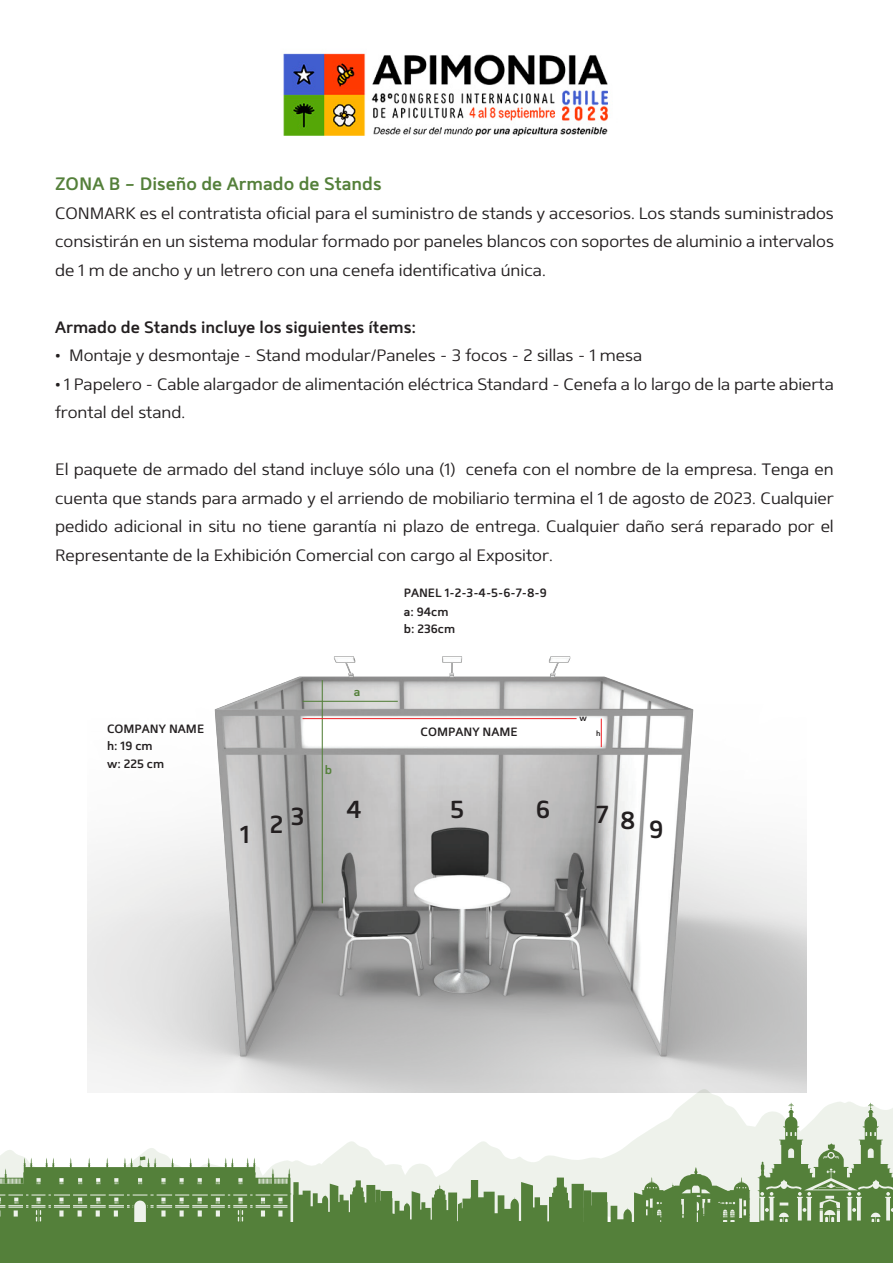
<style>
.page{position:relative;width:893px;height:1263px;background:#fff}
.page>*{position:absolute;margin:0;border:0;box-sizing:border-box;transform-origin:0 0}
.t1{font:600 24.6px "Mentone";color:#231f20}
.t2{font:600 18px "Mentone";color:#54803a}
.t3{font:300 16.5px/28.5px "Mentone";color:#231f20;text-align:justify}
.t4{font:600 16.5px "Mentone";color:#231f20}
.t5{font:600 12px/17.5px "Mentone";color:#231f20}
.t6{font:600 12px "Mentone";color:#54803a}
.t7{font:600 8.7px "Mentone";color:#231f20}
.t8{font:600 7.5px "Mentone";color:#231f20}
</style>
<div class="page">
<svg style="left:0;top:1092px;width:871px;height:130px"></svg>
<svg style="left:757px;top:1103px;width:136px;height:119px;background:#a7be9a"></svg>
<svg style="left:0;top:1156px;width:750px;height:66px;background:#9cb58d"></svg>
<div style="left:0;top:1222px;width:893px;height:41px;background:#54803a"></div>
<img style="left:88px;top:656px;width:719px;height:436px">
<div style="left:391px;top:719px;width:148px;height:23px;background:#fff"></div>
<hr style="left:303px;top:701px;width:95px;height:1px;background:#54803a">
<hr style="left:322px;top:680px;width:1px;height:223px;background:#54803a">
<svg style="left:601px;top:719px;width:1px;height:28px"></svg>
<hr style="left:303px;top:718px;width:274px;height:1px;background:#ee1d23">
<img style="left:283px;top:53px;width:325px;height:83px">
<p class="t2" style="left:55px;top:173px;width:328px">ZONA B – Diseño de Armado de Stands</p>
<p class="t3" style="left:55px;top:199px;width:780px">CONMARK es el contratista oficial para el suministro de stands y accesorios. Los stands suministrados consistirán en un sistema modular formado por paneles blancos con soportes de aluminio a intervalos de 1 m de ancho y un letrero con una cenefa identificativa única.</p>
<p class="t4" style="left:55px;top:317px;width:363px">Armado de Stands incluye los siguientes ítems:</p>
<p class="t3" style="left:55px;top:341px;width:589px">• Montaje y desmontaje - Stand modular/Paneles - 3 focos - 2 sillas - 1 mesa</p>
<p class="t3" style="left:55px;top:370px;width:780px">• 1 Papelero - Cable alargador de alimentación eléctrica Standard - Cenefa a lo largo de la parte abierta frontal del stand.</p>
<p class="t3" style="left:55px;top:455px;width:780px">El paquete de armado del stand incluye sólo una (1) cenefa con el nombre de la empresa. Tenga en cuenta que stands para armado y el arriendo de mobiliario termina el 1 de agosto de 2023. Cualquier pedido adicional in situ no tiene garantía ni plazo de entrega. Cualquier daño será reparado por el Representante de la Exhibición Comercial con cargo al Expositor.</p>
<p class="t5" style="left:404px;top:584px;width:145px">PANEL 1-2-3-4-5-6-7-8-9</p>
<p class="t5" style="left:107px;top:720px;width:99px">COMPANY NAME h: 19 cm<br>w: 225 cm</p>
<p class="t6" style="left:354px;top:685px;width:8px">a</p>
<p class="t6" style="left:325px;top:762px;width:9px">b</p>
<p class="t5" style="left:404px;top:602px;width:53px">a: 94cm b: 236cm</p>
<p class="t5" style="left:421px;top:722px;width:99px">COMPANY NAME</p>
<p class="t7" style="left:579px;top:712px;width:9px">w</p>
<p class="t8" style="left:596px;top:728px;width:6px">h</p>
<h1 class="t1" style="left:240px;top:809px;width:66px">1 23</h1>
<h1 class="t1" style="left:346px;top:794px;width:17px">4</h1>
<h1 class="t1" style="left:450px;top:794px;width:16px">5</h1>
<h1 class="t1" style="left:536px;top:794px;width:16px">6</h1>
<h1 class="t1" style="left:596px;top:805px;width:69px">789</h1>
</div>
